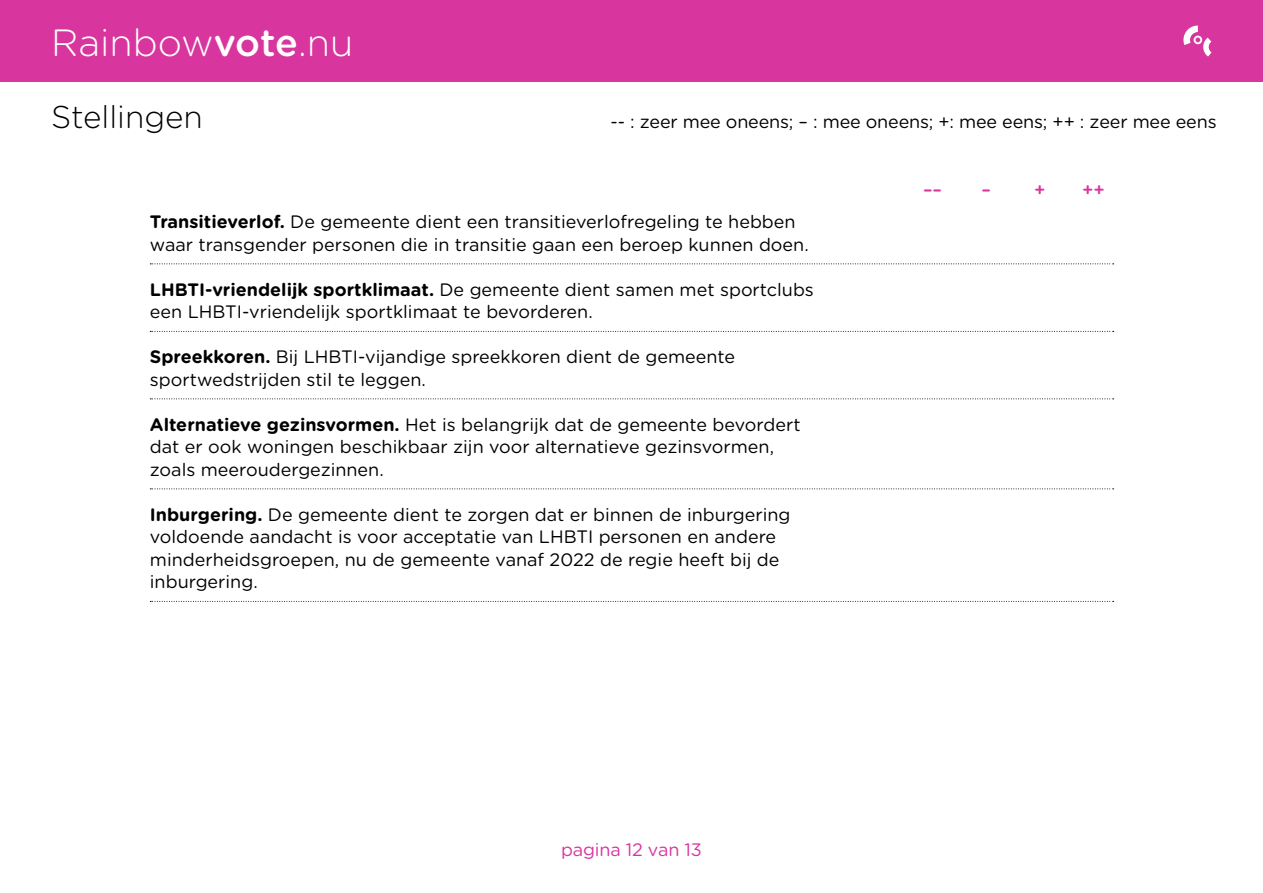
<style>
.page{position:relative;width:1263px;height:893px;background:#fff}
.page>*{position:absolute;margin:0;border:0;box-sizing:border-box;transform-origin:0 0}
.t1{font:300 37.95px "Gotham Rounded";color:#fff}
.t2{font:300 31.5px "Gotham Rounded";color:#000}
.t3{font:18px/22.5px "Gotham Rounded";color:#000}
.t4{font:18px "Gotham Rounded";letter-spacing:-.01em;color:#d8369e}
.t5{font:500 18px "Gotham Rounded";color:#d8369e}
.s1{font-weight:500}
.s2{font-weight:700}
</style>
<div class="page">
<div style="left:0;top:0;width:1263px;height:82px;background:#d8369e"></div>
<svg style="left:1183px;top:26px;width:29px;height:31px"></svg>
<svg style="left:150px;top:263px;width:964px;height:1px"></svg>
<svg style="left:150px;top:331px;width:964px;height:1px"></svg>
<svg style="left:150px;top:398px;width:964px;height:1px"></svg>
<svg style="left:150px;top:488px;width:964px;height:1px"></svg>
<svg style="left:150px;top:601px;width:964px;height:1px"></svg>
<h1 class="t1" style="left:51px;top:17px;width:304px">Rainbow<span class="s1">vote</span>.nu</h1>
<h2 class="t2" style="left:51px;top:95px;width:153px">Stellingen</h2>
<p class="t3" style="left:610px;top:109px;width:608px">-- : zeer mee oneens; – : mee oneens; +: mee eens; ++ : zeer mee eens</p>
<p class="t5" style="left:923px;top:177px;width:21px">––</p>
<p class="t5" style="left:981px;top:177px;width:11px">–</p>
<p class="t5" style="left:1034px;top:177px;width:13px">+</p>
<p class="t5" style="left:1082px;top:177px;width:24px">++</p>
<p class="t3" style="left:150px;top:210px;width:660px"><span class="s2">Transitieverlof.</span> De gemeente dient een transitieverlofregeling te hebben waar transgender personen die in transitie gaan een beroep kunnen doen.</p>
<p class="t3" style="left:150px;top:277px;width:665px"><span class="s2">LHBTI-vriendelijk sportklimaat.</span> De gemeente dient samen met sportclubs een LHBTI-vriendelijk sportklimaat te bevorderen.</p>
<p class="t3" style="left:150px;top:345px;width:587px"><span class="s2">Spreekkoren.</span> Bij LHBTI-vijandige spreekkoren dient de gemeente sportwedstrijden stil te leggen.</p>
<p class="t3" style="left:150px;top:412px;width:652px"><span class="s2">Alternatieve gezinsvormen.</span> Het is belangrijk dat de gemeente bevordert dat er ook woningen beschikbaar zijn voor alternatieve gezinsvormen, zoals meeroudergezinnen.</p>
<p class="t3" style="left:150px;top:502px;width:642px"><span class="s2">Inburgering.</span> De gemeente dient te zorgen dat er binnen de inburgering voldoende aandacht is voor acceptatie van LHBTI personen en andere minderheidsgroepen, nu de gemeente vanaf 2022 de regie heeft bij de inburgering.</p>
<p class="t4" style="left:561px;top:837px;width:142px">pagina 12 van 13</p>
</div>
